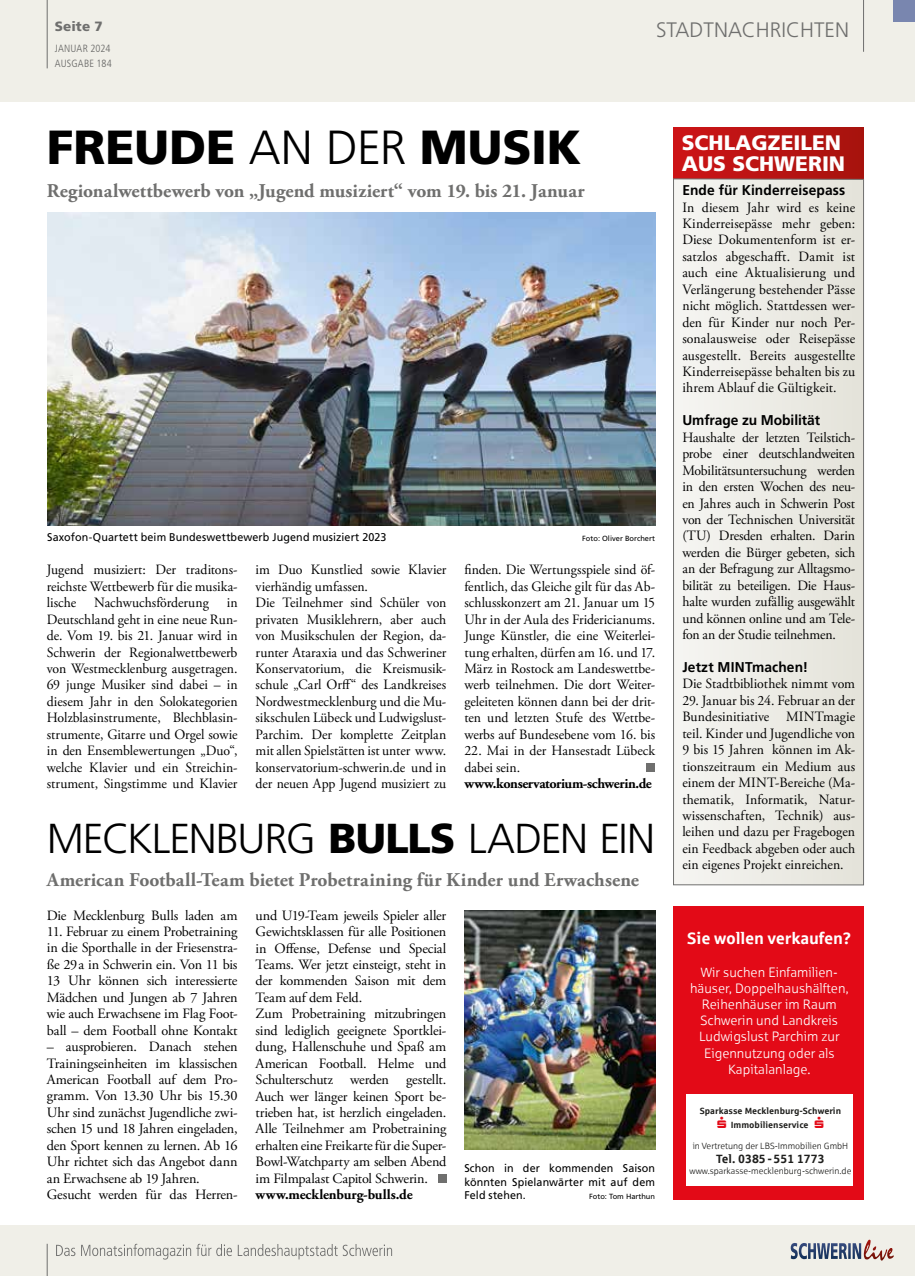
<style>
.page{position:relative;width:915px;height:1276px;background:#fff}
.page>*{position:absolute;margin:0;border:0;box-sizing:border-box;transform-origin:0 0}
.t1{font:900 47.85px "Frutiger LT Pro";letter-spacing:-.005em;color:#000}
.t2{font:300 41.85px "Frutiger LT Pro";letter-spacing:-.03em;color:#000}
.t3{font:900 20.85px/20.9px "Frutiger LT Pro";color:#fff}
.t4{font:300 20.85px "Frutiger LT Pro";color:#6f6f6e}
.t5{font:700 19.5px "Adobe Garamond Pro";letter-spacing:.005em;color:#6f6f6e}
.t6{font:700 16.5px "Sparkasse Rg";letter-spacing:-.01em;color:#fff}
.t7{font:14.25px/16.5px "Adobe Garamond Pro";letter-spacing:-.005em;color:#000;text-align:justify}
.t8{font:700 14.25px "Frutiger LT Pro";letter-spacing:.005em;color:#000}
.t9{font:700 14.25px "Adobe Garamond Pro";letter-spacing:-.02em;color:#000}
.t10{font:13.5px/16.2px "Sparkasse Lt";color:#fff;text-align:center}
.t11{font:900 13.5px "Frutiger LT Pro";letter-spacing:.005em;color:#6f6f6e}
.t12{font:700 12px "Sparkasse Rg";color:#1f1f1d}
.t13{font:11.25px/13.5px "Frutiger LT Pro";letter-spacing:.01em;color:#000;text-align:justify;scale:.96 1}
.t14{font:300 condensed 10.5px/15px "Frutiger LT Pro";letter-spacing:.01em;color:#636362}
.t15{font:9px "Sparkasse Lt";color:#1f1f1d}
.t16{font:700 9px "Sparkasse Rg";color:#1f1f1d}
.t17{font:7.5px "Frutiger LT Pro";color:#000}
.s1{font-weight:300}
.s2{font-weight:900}
.s3{color:#e30a17}
</style>
<div class="page">
<div style="left:0;top:0;width:914px;height:102px;background:#f0efe8"></div>
<div style="left:0;top:1225px;width:914px;height:51px;background:#f0efe8"></div>
<hr style="left:47px;top:0;width:1px;height:68px;background:#6f6f6e">
<hr style="left:47px;top:1243px;width:1px;height:33px;background:#6f6f6e">
<hr style="left:862px;top:0;width:1px;height:52px;background:#6f6f6e">
<svg style="left:56px;top:1243px;width:336px;height:16px"></svg>
<svg style="left:790px;top:1239px;width:95px;height:21px"></svg>
<div style="left:893px;top:0;width:21px;height:21px;background:#7986af"></div>
<div style="left:437px;top:1174px;width:9px;height:8px;background:#6f6f6e"></div>
<img style="left:464px;top:910px;width:191px;height:239px">
<div style="left:646px;top:763px;width:9px;height:8px;background:#6f6f6e"></div>
<img style="left:47px;top:212px;width:608px;height:313px">
<div style="left:673px;top:127px;width:190px;height:53px;background:linear-gradient(to right,#cd1417,#a7130e)"></div>
<svg style="left:673px;top:178px;width:191px;height:707px"></svg>
<div style="left:673px;top:906px;width:190px;height:293px;background:#e30a17"></div>
<div style="left:685px;top:1094px;width:167px;height:92px;background:#fff"></div>
<p class="t11" style="left:55px;top:18px;width:49px">Seite 7</p>
<p class="t14" style="left:55px;top:41px;width:58px">JANUAR 2024<br>AUSGABE 184</p>
<h3 class="t4" style="left:656px;top:17px;width:194px">STADTNACHRICHTEN</h3>
<h1 class="t1" style="left:47px;top:118px;width:536px">FREUDE <span class="s1">AN DER</span> MUSIK</h1>
<h3 class="t5" style="left:47px;top:179px;width:539px">Regionalwettbewerb von „Jugend musiziert“ vom 19. bis 21. Januar</h3>
<p class="t13" style="left:47px;top:531px;width:355px">Saxofon-Quartett beim Bundeswettbewerb Jugend musiziert 2023</p>
<p class="t17" style="left:582px;top:534px;width:74px">Foto: Oliver Borchert</p>
<p class="t7" style="left:47px;top:562px;width:192px">Jugend musiziert: Der traditons&shy;reichste Wettbewerb für die musika&shy;lische</p>
<p class="t7" style="left:94px;top:595px;width:116px">Nachwuchsförderung</p>
<p class="t7" style="left:47px;top:595px;width:192px;text-indent:180px">in Deutschland geht in eine neue Run&shy;de. Vom 19. bis 21. Januar wird in Schwerin der Regionalwettbewerb von Westmecklenburg ausgetragen.<br>69 junge Musiker sind dabei – in diesem Jahr in den Solokategorien Holzblasinstrumente, Blechblasin&shy;strumente, Gitarre und Orgel sowie in den Ensemblewertungen „Duo“, welche Klavier und ein Streichin&shy;strument, Singstimme und Klavier</p>
<p class="t7" style="left:255px;top:562px;width:192px;text-align:left">im Duo Kunstlied sowie Klavier vierhändig umfassen.<br>Die Teilnehmer sind Schüler von privaten Musiklehrern, aber auch von Musikschulen der Region, da&shy;runter Ataraxia und das Schweriner Konservatorium, die Kreismusik&shy;schule „Carl Orff“ des Landkreises Nordwestmecklenburg und die Mu&shy;sikschulen Lübeck und Ludwigslust-Parchim. Der komplette Zeitplan mit allen Spielstätten ist unter www. konservatorium-schwerin.de und in der neuen App Jugend musiziert zu</p>
<p class="t7" style="left:464px;top:562px;width:192px">finden. Die Wertungsspiele sind öf&shy;fentlich, das Gleiche gilt für das Ab&shy;schlusskonzert am 21. Januar um 15<br>Uhr in der Aula des Fridericianums.<br>Junge Künstler, die eine Weiterlei&shy;tung erhalten, dürfen am 16. und 17.<br>März in Rostock am Landeswettbe&shy;werb teilnehmen. Die dort Weiter&shy;geleiteten können dann bei der drit&shy;ten und letzten Stufe des Wettbe&shy;werbs auf Bundesebene vom 16. bis</p>
<p class="t7" style="left:464px;top:743px;width:192px">22. Mai in der Hansestadt Lübeck dabei sein.</p>
<p class="t9" style="left:464px;top:775px;width:189px">www.konservatorium-schwerin.de</p>
<h2 class="t2" style="left:47px;top:814px;width:609px">MECKLENBURG <span class="s2">BULLS</span> LADEN EIN</h2>
<h3 class="t5" style="left:47px;top:868px;width:593px">American Football-Team bietet Probetraining für Kinder und Erwachsene</h3>
<p class="t7" style="left:47px;top:907px;width:192px">Die Mecklenburg Bulls laden am</p>
<p class="t7" style="left:47px;top:923px;width:192px">11. Februar zu einem Probetraining in die Sporthalle in der Friesenstra&shy;ße 29a in Schwerin ein. Von 11 bis 13 Uhr können sich interessierte Mädchen und Jungen ab 7 Jahren wie auch Erwachsene im Flag Foot&shy;ball – dem Football ohne Kontakt</p>
<p class="t7" style="left:47px;top:1039px;width:192px;text-align:left">– ausprobieren. Danach stehen<br>Trainingseinheiten im klassischen<br>American Football auf dem Pro&shy;gramm. Von 13.30 Uhr bis 15.30<br>Uhr sind zunächst Jugendliche zwi&shy;schen 15 und 18 Jahren eingeladen, den Sport kennen zu lernen. Ab 16<br>Uhr richtet sich das Angebot dann an Erwachsene ab 19 Jahren.<br>Gesucht werden für das Herren-</p>
<p class="t7" style="left:255px;top:907px;width:192px;text-align:left">und U19-Team jeweils Spieler aller Gewichtsklassen für alle Positionen in Offense, Defense und Special Teams. Wer jetzt einsteigt, steht in der kommenden Saison mit dem Team auf dem Feld.<br>Zum Probetraining mitzubringen sind lediglich geeignete Sportklei&shy;dung, Hallenschuhe und Spaß am American Football. Helme und Schulterschutz werden gestellt.<br>Auch wer länger keinen Sport be&shy;trieben hat, ist herzlich eingeladen.<br>Alle Teilnehmer am Probetraining erhalten eine Freikarte für die Super-Bowl-Watchparty am selben Abend im Filmpalast Capitol Schwerin.</p>
<p class="t9" style="left:255px;top:1186px;width:158px">www.mecklenburg-bulls.de</p>
<p class="t13" style="left:464px;top:1161px;width:200px">Schon in der kommenden Saison könnten Spielanwärter mit auf dem Feld stehen.</p>
<p class="t17" style="left:589px;top:1192px;width:67px">Foto: Tom Harthun</p>
<h3 class="t3" style="left:681px;top:132px;width:165px">SCHLAGZEILEN<br>AUS SCHWERIN</h3>
<p class="t8" style="left:682px;top:182px;width:164px">Ende für Kinderreisepass</p>
<p class="t7" style="left:682px;top:199px;width:174px">In diesem Jahr wird es keine Kinderreisepässe mehr geben:<br>Diese Dokumentenform ist er&shy;satzlos abgeschafft. Damit ist auch eine Aktualisierung und Verlängerung bestehender Pässe nicht möglich. Stattdessen wer&shy;den für Kinder nur noch Per&shy;sonalausweise oder Reisepässe ausgestellt. Bereits ausgestellte Kinderreisepässe behalten bis zu ihrem Ablauf die Gültigkeit.</p>
<p class="t8" style="left:682px;top:412px;width:139px">Umfrage zu Mobilität</p>
<p class="t7" style="left:682px;top:429px;width:174px">Haushalte der letzten Teilstich&shy;probe einer deutschlandweiten Mobilitätsuntersuchung werden in den ersten Wochen des neu&shy;en Jahres auch in Schwerin Post von der Technischen Universität (TU) Dresden erhalten. Darin werden die Bürger gebeten, sich an der Befragung zur Alltagsmo&shy;bilität zu beteiligen. Die Haus&shy;halte wurden zufällig ausgewählt und können online und am Tele&shy;fon an der Studie teilnehmen.</p>
<p class="t8" style="left:682px;top:658px;width:127px">Jetzt MINTmachen!</p>
<p class="t7" style="left:682px;top:676px;width:174px">Die Stadtbibliothek nimmt vom</p>
<p class="t7" style="left:682px;top:692px;width:174px">29. Januar bis 24. Februar an der Bundesinitiative MINTmagie teil. Kinder und Jugendliche von 9 bis 15 Jahren können im Ak&shy;tionszeitraum ein Medium aus einem der MINT-Bereiche (Ma&shy;thematik, Informatik, Natur&shy;wissenschaften, Technik) aus&shy;leihen und dazu per Fragebogen ein Feedback abgeben oder auch ein eigenes Projekt einreichen.</p>
<p class="t6" style="left:687px;top:928px;width:165px">Sie wollen verkaufen?</p>
<p class="t10" style="left:689px;top:963px;width:160px">Wir suchen Einfamilien&shy;häuser, Doppelhaushälften,<br>Reihenhäuser im Raum<br>Schwerin und Landkreis<br>Ludwigslust Parchim zur<br>Eigennutzung oder als<br>Kapitalanlage.</p>
<p class="t16" style="left:699px;top:1105px;width:143px">Sparkasse Mecklenburg-Schwerin</p>
<p class="t16" style="left:717px;top:1119px;width:107px"><span class="s3">▲</span> Immobilienservice <span class="s3">▲</span></p>
<p class="t15" style="left:692px;top:1140px;width:157px">in Vertretung der LBS-Immobilien GmbH</p>
<p class="t12" style="left:716px;top:1151px;width:110px">Tel. 0385-551 1773</p>
<p class="t15" style="left:689px;top:1165px;width:163px">www.sparkasse-mecklenburg-schwerin.de</p>
</div>
